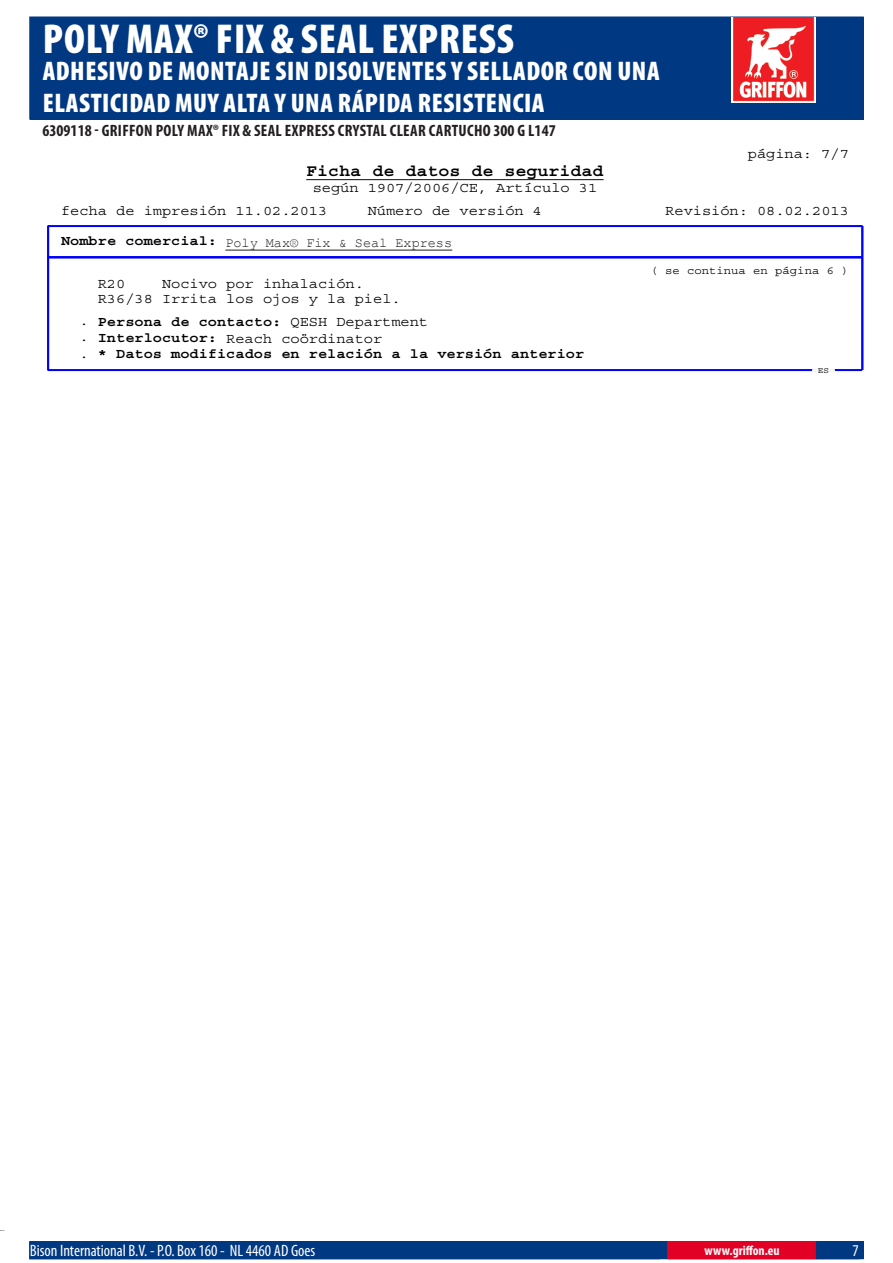
<style>
.page{position:relative;width:893px;height:1263px;background:#fff}
.page>*{position:absolute;margin:0;border:0;box-sizing:border-box;transform-origin:0 0}
.PageHeader{font:900 condensed 42px "Myriad Pro";letter-spacing:.02em;color:#fff}
.PageSubheader{font:900 condensed 27px/32.4px "Myriad Pro";letter-spacing:.02em;color:#fff}
.t1{font:700 16.8px "Courier";color:#000;scale:1.09 1}
.TOCItem{font:700 condensed 16.5px "Myriad Pro";letter-spacing:.02em;color:#231f20}
.ContactData{font:condensed 16.5px "Myriad Pro";color:#fff}
.t2{font:14.1px/22.6px "Courier";color:#000;scale:1.09 1}
.t3{font:700 14.1px/16px "Courier";color:#000;scale:1.09 1}
.MSDS_Text{font:13.5px "Courier New";color:#231f20}
.URL{font:700 condensed 13.5px "Myriad Pro";color:#fff}
.t4{font:11.25px "Courier";color:#000;scale:1.09 1}
.t5{font:8.4px "Courier";color:#000;scale:1.09 1}
.s1{font-weight:400}
</style>
<div class="page">
<hr style="left:306px;top:179px;width:298px;height:1px;background:#000">
<hr style="left:48px;top:226px;width:814px;height:1px;background:#00f">
<hr style="left:48px;top:226px;width:1px;height:31px;background:#00f">
<hr style="left:862px;top:226px;width:1px;height:31px;background:#00f">
<hr style="left:48px;top:257px;width:814px;height:1px;background:#00f">
<hr style="left:48px;top:370px;width:814px;height:1px;background:#00f">
<svg style="left:812px;top:370px;width:22px;height:1px"></svg>
<hr style="left:48px;top:257px;width:1px;height:113px;background:#00f">
<hr style="left:862px;top:257px;width:1px;height:113px;background:#00f">
<div style="left:30px;top:17px;width:833px;height:102px;background:#003882"></div>
<img style="left:731px;top:17px;width:85px;height:85px">
<hr style="left:225px;top:250px;width:227px;height:1px;background:#231f20">
<div style="left:30px;top:1242px;width:833px;height:17px;background:#003882"></div>
<div style="left:29px;top:1241px;width:835px;height:18px;border:1px solid #003882"></div>
<div style="left:668px;top:1242px;width:148px;height:17px;background:#e20025"></div>
<div style="left:667px;top:1241px;width:150px;height:18px;border:1px solid #e20025"></div>
<p class="PageHeader" style="left:43px;top:12px;width:454px">POLY MAX® FIX &amp; SEAL EXPRESS</p>
<p class="PageSubheader" style="left:43px;top:54px;width:618px">ADHESIVO DE MONTAJE SIN DISOLVENTES Y SELLADOR CON UNA<br>ELASTICIDAD MUY ALTA Y UNA RÁPIDA RESISTENCIA</p>
<p class="TOCItem" style="left:43px;top:120px;width:515px">6309118 - GRIFFON POLY MAX® FIX &amp; SEAL EXPRESS CRYSTAL CLEAR CARTUCHO 300 G L147</p>
<p class="t2" style="left:748px;top:143px;width:94px">página: 7/7</p>
<p class="t1" style="left:306px;top:162px;width:274px">Ficha de datos de seguridad</p>
<p class="t2" style="left:61px;top:177px;width:493px;text-indent:252px">según 1907/2006/CE, Artículo 31 fecha de impresión 11.02.2013</p>
<p class="t2" style="left:368px;top:199px;width:161px">Número de versión 4</p>
<p class="t2" style="left:665px;top:199px;width:170px">Revisión: 08.02.2013</p>
<p class="t3" style="left:61px;top:233px;width:288px">Nombre comercial: Poly Max Crystal</p>
<p class="t4" style="left:651px;top:265px;width:183px">( se continua en página 6 )</p>
<p class="t2" style="left:98px;top:273px;width:27px">R20</p>
<p class="MSDS_Text" style="left:225px;top:234px;width:228px">Poly Max® Fix &amp; Seal Express</p>
<p class="t2" style="left:98px;top:276px;width:279px;line-height:15px;text-indent:64px">Nocivo por inhalación.<br>R36/38 Irrita los ojos y la piel.</p>
<p class="t3" style="left:79px;top:314px;width:465px"><span class="s1">.</span> Persona de contacto: <span class="s1">QESH Department<br>.</span> Interlocutor: <span class="s1">Reach coördinator<br>.</span> * Datos modificados en relación a la versión anterior</p>
<p class="t5" style="left:818px;top:366px;width:12px">ES</p>
<p class="ContactData" style="left:30px;top:1241px;width:287px">Bison International B.V. - P.O. Box 1 60 - NL 4460 AD Goes</p>
<p class="URL" style="left:704px;top:1242px;width:77px">WWW.GRIFFON.EU</p>
</div>
